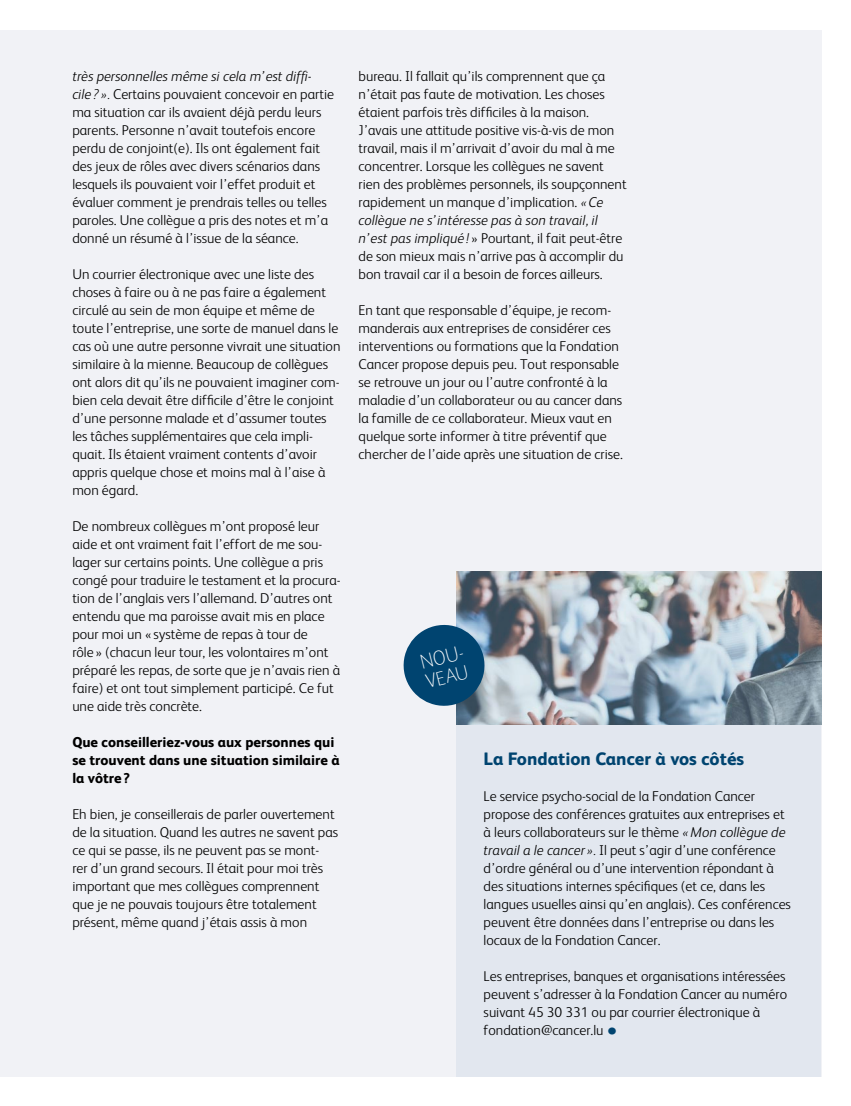
<style>
.page{position:relative;width:851px;height:1106px;background:#fff}
.page>*{position:absolute;margin:0;border:0;box-sizing:border-box;transform-origin:0 0}
.t1{font:100 20.55px "FS Albert";color:#fff}
.t2{font:100 19.65px "FS Albert";color:#fff}
.t3{font:800 18px "FS Albert";color:#004470}
.t4{font:300 14.25px/18px "FS Albert";color:#000}
.t5{font:800 14.25px/18px "FS Albert";color:#000}
.s1{font-style:italic}
.s2{font-size:22.5px;color:#004470}
</style>
<div class="page">
<div style="left:0;top:30px;width:821px;height:1046px;background:#f1f2f6"></div>
<div style="left:456px;top:724px;width:365px;height:352px;background:#e2e7ef"></div>
<img style="left:456px;top:571px;width:365px;height:153px">
<svg style="left:403px;top:620px;width:85px;height:90px"></svg>
<p class="t4" style="left:72px;top:66px;width:263px"><span class="s1">très personnelles même si cela m’est diffi&shy;cile ? ».</span> Certains pouvaient concevoir en partie ma situation car ils avaient déjà perdu leurs parents. Personne n’avait toutefois encore perdu de conjoint(e). Ils ont également fait des jeux de rôles avec divers scénarios dans lesquels ils pouvaient voir l’effet produit et évaluer comment je prendrais telles ou telles paroles. Une collègue a pris des notes et m’a donné un résumé à l’issue de la séance.</p>
<p class="t4" style="left:72px;top:264px;width:269px">Un courrier électronique avec une liste des choses à faire ou à ne pas faire a également circulé au sein de mon équipe et même de toute l’entreprise, une sorte de manuel dans le cas où une autre personne vivrait une situation similaire à la mienne. Beaucoup de collègues ont alors dit qu’ils ne pouvaient imaginer com&shy;bien cela devait être difficile d’être le conjoint d’une personne malade et d’assumer toutes les tâches supplémentaires que cela impli&shy;quait. Ils étaient vraiment contents d’avoir appris quelque chose et moins mal à l’aise à mon égard.</p>
<p class="t4" style="left:72px;top:516px;width:270px">De nombreux collègues m’ont proposé leur aide et ont vraiment fait l’effort de me sou&shy;lager sur certains points. Une collègue a pris congé pour traduire le testament et la procura&shy;tion de l’anglais vers l’allemand. D’autres ont entendu que ma paroisse avait mis en place pour moi un « système de repas à tour de<br>rôle » (chacun leur tour, les volontaires m’ont préparé les repas, de sorte que je n’avais rien à faire) et ont tout simplement participé. Ce fut une aide très concrète.</p>
<p class="t5" style="left:72px;top:732px;width:269px">Que conseilleriez-vous aux personnes qui se trouvent dans une situation similaire à la vôtre?</p>
<p class="t4" style="left:72px;top:804px;width:267px">Eh bien, je conseillerais de parler ouvertement de la situation. Quand les autres ne savent pas ce qui se passe, ils ne peuvent pas se mont&shy;rer d’un grand secours. Il était pour moi très important que mes collègues comprennent que je ne pouvais toujours être totalement présent, même quand j’étais assis à mon</p>
<p class="t4" style="left:358px;top:66px;width:269px">bureau. Il fallait qu’ils comprennent que ça n’était pas faute de motivation. Les choses étaient parfois très difficiles à la maison.<br>J’avais une attitude positive vis-à-vis de mon travail, mais il m’arrivait d’avoir du mal à me concentrer. Lorsque les collègues ne savent rien des problèmes personnels, ils soupçonnent rapidement un manque d’implication. <span class="s1">«Ce collègue ne s’intéresse pas à son travail, il n’est pas impliqué !</span> » Pourtant, il fait peut-être de son mieux mais n’arrive pas à accomplir du bon travail car il a besoin de forces ailleurs.</p>
<p class="t4" style="left:358px;top:300px;width:266px">En tant que responsable d’équipe, je recom&shy;manderais aux entreprises de considérer ces interventions ou formations que la Fondation Cancer propose depuis peu. Tout responsable se retrouve un jour ou l’autre confronté à la maladie d’un collaborateur ou au cancer dans la famille de ce collaborateur. Mieux vaut en quelque sorte informer à titre préventif que chercher de l’aide après une situation de crise.</p>
<h1 class="t1" style="left:417px;top:649px;width:51px;rotate:-14deg">nou-</h1>
<h2 class="t2" style="left:422px;top:669px;width:45px;rotate:-14deg">veau</h2>
<p class="t3" style="left:483px;top:746px;width:262px">La Fondation Cancer à vos côtés</p>
<p class="t4" style="left:483px;top:786px;width:309px">Le service psycho-social de la Fondation Cancer propose des conférences gratuites aux entreprises et à leurs collaborateurs sur le thème <span class="s1">«Mon collègue de travail a le cancer ».</span> Il peut s’agir d’une conférence d’ordre général ou d’une intervention répondant à des situations internes spécifiques (et ce, dans les langues usuelles ainsi qu’en anglais). Ces conférences peuvent être données dans l’entreprise ou dans les locaux de la Fondation Cancer.</p>
<p class="t4" style="left:483px;top:966px;width:305px">Les entreprises, banques et organisations intéressées peuvent s’adresser à la Fondation Cancer au numéro suivant 45 30 331 ou par courrier électronique à fondation@cancer.lu <span class="s2">•</span></p>
</div>
